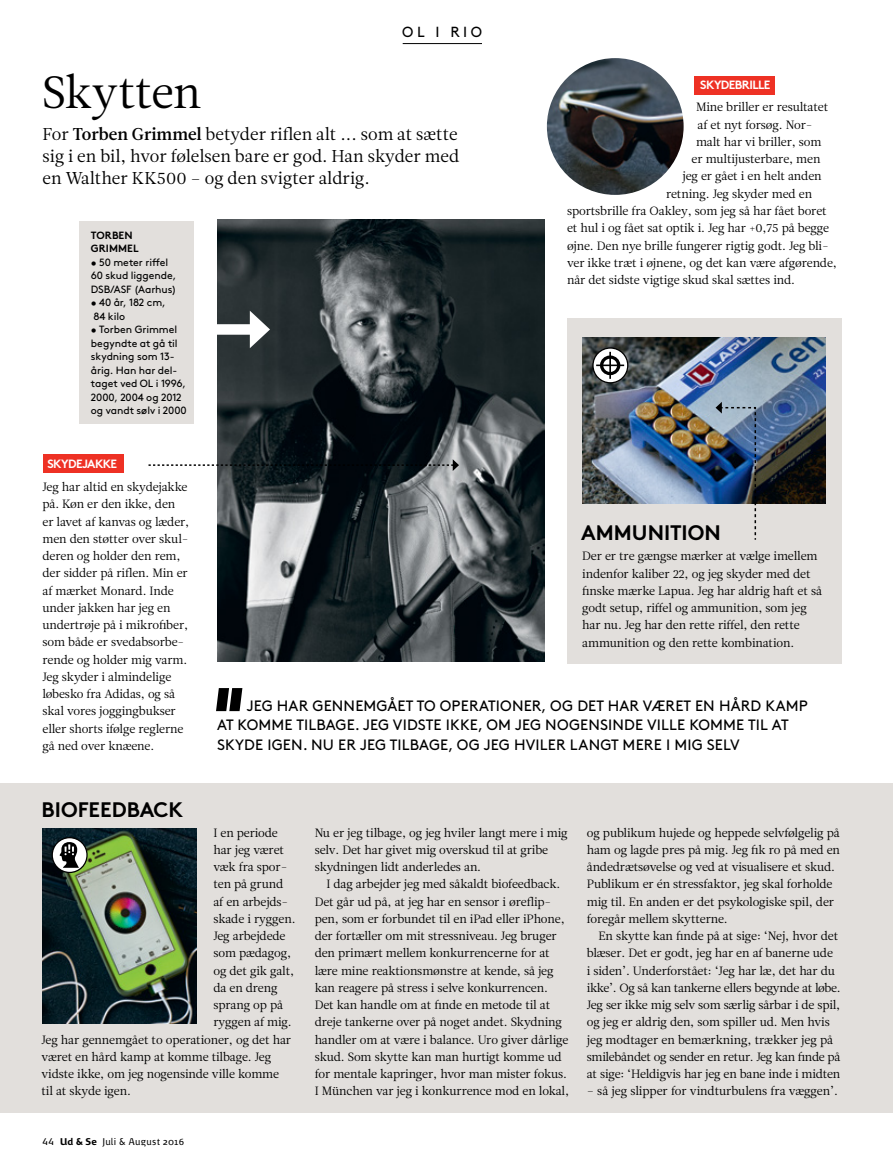
<style>
.page{position:relative;width:893px;height:1170px;background:#fff}
.page>*{position:absolute;margin:0;border:0;box-sizing:border-box;transform-origin:0 0}
.t1{font:45px "Leitura News Roman 1";letter-spacing:-.01em;color:#000}
.t2{font:700 21px "Brown Std";color:#000}
.t3{font:17.1px/21.9px "Leitura News Roman 1";color:#000;text-align:justify}
.t4{font:15px/19.5px "Brown Std";letter-spacing:.01em;color:#000}
.t5{font:14.7px "Brown Std";color:#000}
.t6{font:12px/17.2px "Leitura News Roman 1";letter-spacing:-.01em;color:#000}
.t7{font:700 12px "Brown Std";letter-spacing:-.045em;color:#fff}
.t8{font:10.5px/13.5px "Brown Std";letter-spacing:-.005em;color:#000}
.t9{font:700 10.5px/13.5px "Brown Std";letter-spacing:.005em;color:#000}
.t10{font:9px "Via Expert";letter-spacing:.035em;color:#000}
.s1{font-family:"Leitura News Roman 3"}
.s2{font-family:"Via Office"}
.s3{font-weight:700}
</style>
<div class="page">
<div style="left:567px;top:319px;width:275px;height:345px;background:#e2dfdc"></div>
<div style="left:0;top:783px;width:893px;height:329px;background:#e2dfdc"></div>
<img style="left:582px;top:338px;width:243px;height:165px">
<img style="left:43px;top:828px;width:153px;height:195px">
<div style="left:79px;top:221px;width:115px;height:203px;background:#e2dfdc"></div>
<svg style="left:216px;top:688px;width:27px;height:24px"></svg>
<div style="left:43px;top:454px;width:81px;height:19px;background:#ee3124"></div>
<div style="left:694px;top:75px;width:81px;height:19px;background:#ee3124"></div>
<img style="left:217px;top:220px;width:327px;height:442px">
<svg style="left:148px;top:459px;width:311px;height:12px"></svg>
<div style="left:203px;top:324px;width:55px;height:11px;background:#fff"></div>
<svg style="left:250px;top:310px;width:20px;height:38px"></svg>
<img style="left:716px;top:402px;width:41px;height:138px">
<svg style="left:52px;top:837px;width:35px;height:35px"></svg>
<div style="left:52px;top:837px;width:36px;height:36px;border:1px solid #000;border-radius:50%"></div>
<svg style="left:60px;top:842px;width:19px;height:25px"></svg>
<svg style="left:593px;top:348px;width:35px;height:35px"></svg>
<div style="left:592px;top:347px;width:36px;height:36px;border:1px solid #000;border-radius:50%"></div>
<svg style="left:596px;top:352px;width:28px;height:27px"></svg>
<img style="left:547px;top:58px;width:137px;height:137px;border-radius:68px">
<hr style="left:403px;top:43px;width:79px;height:1px;background:#000">
<p class="t5" style="left:402px;top:23px;width:81px">OL I RIO</p>
<h1 class="t1" style="left:42px;top:66px;width:160px">Skytten</h1>
<h3 class="t3" style="left:43px;top:124px;width:418px">For <span class="s1">Torben Grimmel</span> betyder riflen alt ... som at sætte sig i en bil, hvor følelsen bare er god. Han skyder med en Walther KK500 – og den svigter aldrig.</h3>
<p class="t9" style="left:91px;top:228px;width:49px">TORBEN<br>GRIMMEL</p>
<p class="t8" style="left:91px;top:255px;width:87px">• 50 meter riffel<br>60 skud liggende,<br>DSB/ASF (Aarhus)</p>
<p class="t8" style="left:91px;top:296px;width:76px">• 40 år, 182 cm,<br>84 kilo</p>
<p class="t8" style="left:91px;top:323px;width:97px">• Torben Grimmel begyndte at gå til skydning som 13- årig. Han har del&shy;taget ved OL i 1996,<br>2000, 2004 og 2012 og vandt sølv i 2000</p>
<p class="t7" style="left:47px;top:456px;width:71px">SKYDEJAKKE</p>
<p class="t7" style="left:700px;top:78px;width:72px">SKYDEBRILLE</p>
<p class="t6" style="left:696px;top:99px;width:134px">Mine briller er resultatet</p>
<p class="t6" style="left:697px;top:116px;width:116px">af et nyt forsøg. Nor-</p>
<p class="t6" style="left:696px;top:133px;width:127px">malt har vi briller, som</p>
<p class="t6" style="left:691px;top:151px;width:130px">er multijusterbare, men</p>
<p class="t6" style="left:682px;top:168px;width:141px">jeg er gået i en helt anden</p>
<p class="t6" style="left:666px;top:185px;width:148px">retning. Jeg skyder med en</p>
<p class="t6" style="left:567px;top:202px;width:261px">sportsbrille fra Oakley, som jeg så har fået boret</p>
<p class="t6" style="left:567px;top:220px;width:264px">et hul i og fået sat optik i. Jeg har +0,75 på begge</p>
<p class="t6" style="left:567px;top:237px;width:263px">øjne. Den nye brille fungerer rigtig godt. Jeg bli-</p>
<p class="t6" style="left:567px;top:254px;width:271px">ver ikke træt i øjnene, og det kan være afgørende,</p>
<p class="t6" style="left:567px;top:271px;width:229px">når det sidste vigtige skud skal sættes ind.</p>
<p class="t6" style="left:43px;top:478px;width:148px">Jeg har altid en skydejakke på. Køn er den ikke, den<br>er lavet af kanvas og læder, men den støtter over skul&shy;deren og holder den rem, der sidder på riflen. Min er af mærket Monard. Inde under jakken har jeg en undertrøje på i mikrofiber, som både er svedabsorbe&shy;rende og holder mig varm.<br>Jeg skyder i almindelige løbesko fra Adidas, og så skal vores joggingbukser eller shorts ifølge reglerne gå ned over knæene.</p>
<h2 class="t2" style="left:42px;top:796px;width:143px">BIOFEEDBACK</h2>
<h2 class="t2" style="left:581px;top:519px;width:141px">AMMUNITION</h2>
<p class="t6" style="left:582px;top:547px;width:241px">Der er tre gængse mærker at vælge imellem indenfor kaliber 22, og jeg skyder med det finske mærke Lapua. Jeg har aldrig haft et så godt setup, riffel og ammunition, som jeg har nu. Jeg har den rette riffel, den rette ammunition og den rette kombination.</p>
<p class="t4" style="left:217px;top:695px;width:592px;text-indent:30px">JEG HAR GENNEMGÅET TO OPERATIONER, OG DET HAR VÆRET EN HÅRD KAMP<br>AT KOMME TILBAGE. JEG VIDSTE IKKE, OM JEG NOGENSINDE VILLE KOMME TIL AT<br>SKYDE IGEN. NU ER JEG TILBAGE, OG JEG HVILER LANGT MERE I MIG SELV</p>
<p class="t6" style="left:213px;top:823px;width:66px">I en periode</p>
<p class="t6" style="left:213px;top:841px;width:72px">har jeg været</p>
<p class="t6" style="left:213px;top:858px;width:75px">væk fra spor-</p>
<p class="t6" style="left:213px;top:875px;width:71px">ten på grund</p>
<p class="t6" style="left:213px;top:892px;width:76px">af en arbejds-</p>
<p class="t6" style="left:213px;top:910px;width:84px">skade i ryggen.</p>
<p class="t6" style="left:213px;top:927px;width:74px">Jeg arbejdede</p>
<p class="t6" style="left:213px;top:944px;width:79px">som pædagog,</p>
<p class="t6" style="left:213px;top:961px;width:82px">og det gik galt,</p>
<p class="t6" style="left:213px;top:979px;width:66px">da en dreng</p>
<p class="t6" style="left:213px;top:996px;width:71px">sprang op på</p>
<p class="t6" style="left:213px;top:1013px;width:80px">ryggen af mig.</p>
<p class="t6" style="left:42px;top:1030px;width:251px">Jeg har gennemgået to operationer, og det har</p>
<p class="t6" style="left:42px;top:1048px;width:231px">været en hård kamp at komme tilbage. Jeg</p>
<p class="t6" style="left:42px;top:1065px;width:239px">vidste ikke, om jeg nogensinde ville komme</p>
<p class="t6" style="left:42px;top:1082px;width:91px">til at skyde igen.</p>
<p class="t10" style="left:43px;top:1136px;width:143px"><span class="s2">44</span> <span class="s3">Ud &amp; Se</span> Juli &amp; August 2016</p>
<p class="t6" style="left:315px;top:823px;width:254px">Nu er jeg tilbage, og jeg hviler langt mere i mig selv. Det har givet mig overskud til at gribe skydningen lidt anderledes an.</p>
<p class="t6" style="left:315px;top:875px;width:256px;text-indent:12px">I dag arbejder jeg med såkaldt biofeedback.<br>Det går ud på, at jeg har en sensor i øreflip&shy;pen, som er forbundet til en iPad eller iPhone, der fortæller om mit stressniveau. Jeg bruger den primært mellem konkurrencerne for at lære mine reaktionsmønstre at kende, så jeg kan reagere på stress i selve konkurrencen.<br>Det kan handle om at finde en metode til at dreje tankerne over på noget andet. Skydning handler om at være i balance. Uro giver dårlige skud. Som skytte kan man hurtigt komme ud for mentale kapringer, hvor man mister fokus.<br>I München var jeg i konkurrence mod en lokal,</p>
<p class="t6" style="left:587px;top:823px;width:255px">og publikum hujede og heppede selvfølgelig på ham og lagde pres på mig. Jeg fik ro på med en åndedrætsøvelse og ved at visualisere et skud.<br>Publikum er én stressfaktor, jeg skal forholde mig til. En anden er det psykologiske spil, der foregår mellem skytterne.</p>
<p class="t6" style="left:587px;top:927px;width:255px;text-indent:12px">En skytte kan finde på at sige: ‘Nej, hvor det blæser. Det er godt, jeg har en af banerne ude<br>i siden’. Underforstået: ‘Jeg har læ, det har du ikke’. Og så kan tankerne ellers begynde at løbe.<br>Jeg ser ikke mig selv som særlig sårbar i de spil, og jeg er aldrig den, som spiller ud. Men hvis jeg modtager en bemærkning, trækker jeg på smilebåndet og sender en retur. Jeg kan finde på at sige: ‘Heldigvis har jeg en bane inde i midten</p>
<p class="t6" style="left:587px;top:1082px;width:253px">– så jeg slipper for vindturbulens fra væggen’.</p>
</div>
